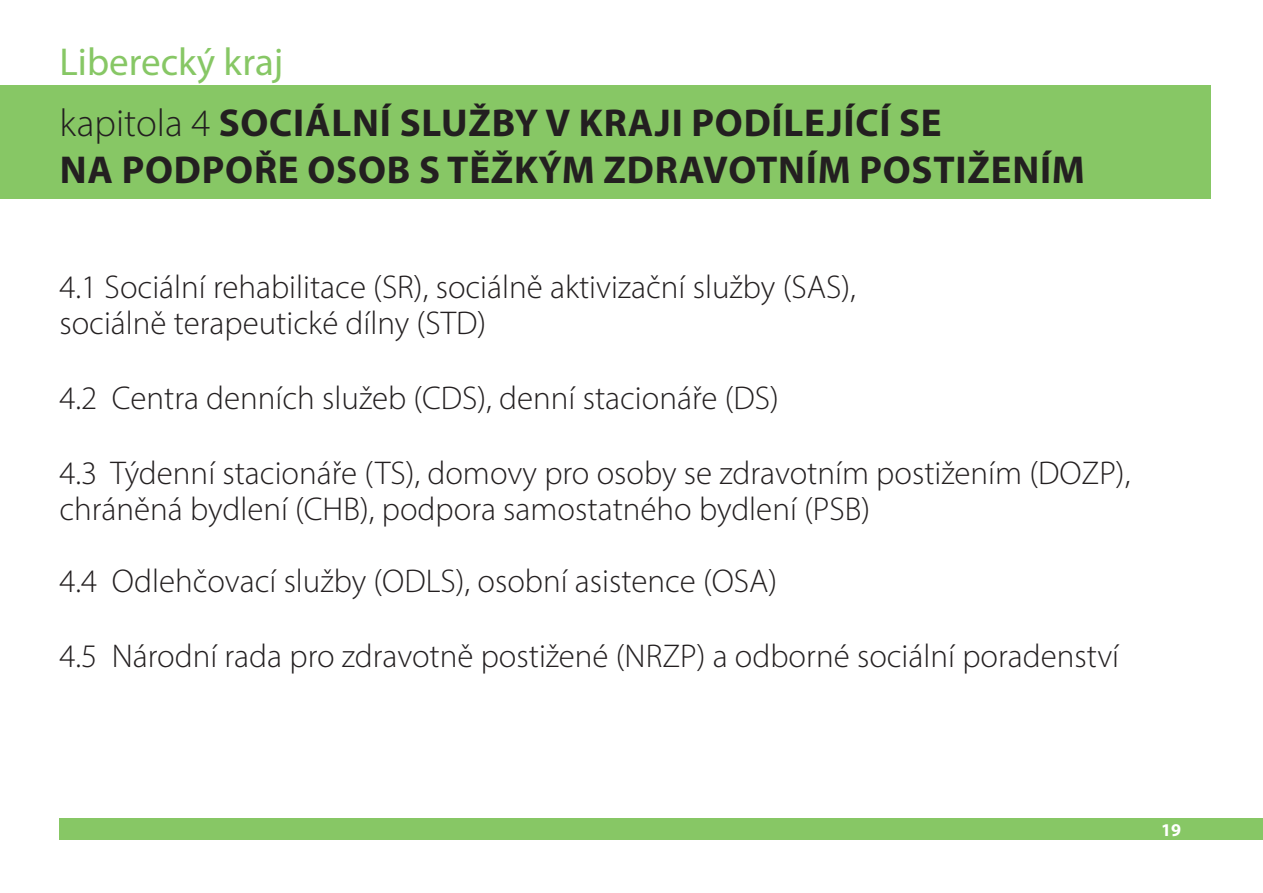
<style>
.page{position:relative;width:1263px;height:893px;background:#fff}
.page>*{position:absolute;margin:0;border:0;box-sizing:border-box;transform-origin:0 0}
.t1{font:700 39px "Myriad Pro";letter-spacing:.02em;color:#231f20}
.t2{font:39px "Myriad Pro";color:#87c765}
.t3{font:300 33px/36px "Myriad Pro";color:#231f20}
.t4{font:700 18px "Myriad Pro";color:#fff}
.s1{font-weight:300}
.s2{color:#87c765}
</style>
<div class="page">
<div style="left:0;top:85px;width:1210px;height:113px;background:#87c765"></div>
<div style="left:60px;top:819px;width:1203px;height:21px;background:#87c765"></div>
<p class="t2" style="left:60px;top:37px;width:225px">Liberecký kraj</p>
<p class="t1" style="left:59px;top:98px;width:884px"><span class="s1">kapitola 4</span> SOCIÁLNÍ SLUŽBY V KRAJI PODÍLEJÍCÍ SE</p>
<p class="t1" style="left:60px;top:144px;width:1027px">NA PODPOŘE OSOB S TĚŽKÝM ZDRAVOTNÍM POSTIŽENÍM</p>
<p class="t3" style="left:59px;top:269px;width:798px">4.1 Sociální rehabilitace (SR), sociálně aktivizační služby (SAS),</p>
<p class="t3" style="left:59px;top:305px;width:428px">sociálně terapeutické dílny (STD)</p>
<p class="t3" style="left:59px;top:380px;width:721px">4.2 Centra denních služeb (CDS), denní stacionáře (DS)</p>
<p class="t3" style="left:59px;top:455px;width:1072px">4.3 Týdenní stacionáře (TS), domovy pro osoby se zdravotním postižením (DOZP), chráněná bydlení (CHB), podpora samostatného bydlení (PSB)</p>
<p class="t3" style="left:59px;top:563px;width:719px">4.4 Odlehčovací služby (ODLS), osobní asistence (OSA)</p>
<p class="t3" style="left:59px;top:638px;width:1061px">4.5 Národní rada pro zdravotně postižené (NRZP) a odborné sociální poradenství</p>
<p class="t4" style="left:1161px;top:818px;width:40px">19<span class="s2">19</span></p>
</div>
